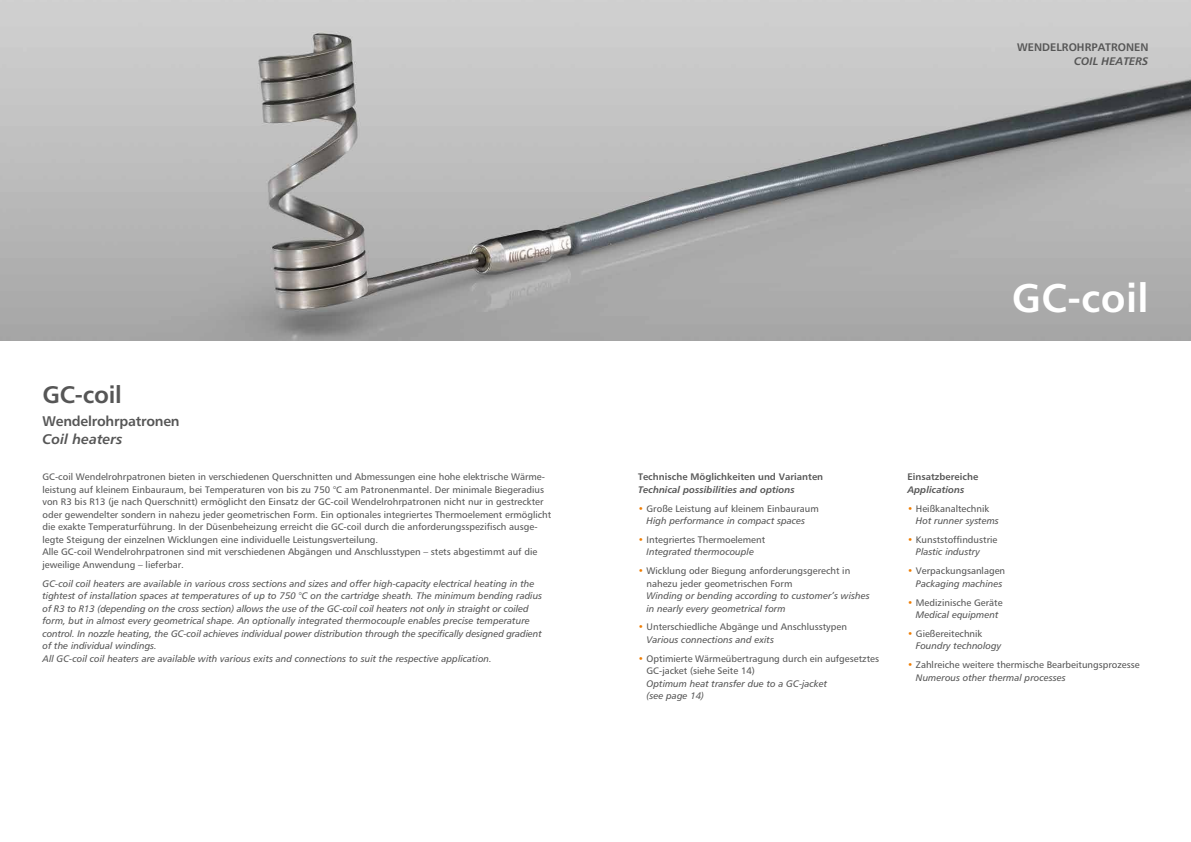
<style>
.page{position:relative;width:1191px;height:842px;background:#fff}
.page>*{position:absolute;margin:0;border:0;box-sizing:border-box;transform-origin:0 0}
.t1{font:40px "Humanist 777 BT Bold B";letter-spacing:.005em;color:#fff}
.t2{font:24px "Humanist 777 BT Bold B";letter-spacing:-.015em;color:#565656}
.t3{font:14px "Humanist 777 BT Bold B";letter-spacing:-.015em;color:#565656}
.t4{font:14px "Humanist 777 BT Bold Italic B";color:#565656}
.t5{font:11px "Humanist 777 BT Bold B";color:#565656}
.t6{font:11px "Humanist 777 BT Bold Italic B";color:#565656}
.t7{font:9.5px/12.5px "Humanist 777 BT Roman B";color:#565656}
.t8{font:9.5px/12.5px "Humanist 777 BT Italic B";color:#565656}
.t9{font:9.5px "Humanist 777 BT Bold B";color:#565656}
.t10{font:9.5px "Humanist 777 BT Bold Italic B";color:#565656}
.s1{color:#ef7c00}
</style>
<div class="page">
<img style="left:0;top:0;width:1191px;height:340px">
<h2 class="t2" style="left:43px;top:379px;width:81px">GC-coil</h2>
<h3 class="t3" style="left:43px;top:412px;width:139px">Wendelrohrpatronen</h3>
<h3 class="t4" style="left:43px;top:430px;width:81px">Coil heaters</h3>
<p class="t7" style="left:43px;top:471px;width:510px">GC-coil Wendelrohrpatronen bieten in verschiedenen Querschnitten und Abmessungen eine hohe elektrische Wärme&shy;leistung auf kleinem Einbauraum, bei Temperaturen von bis zu 750 °C am Patronenmantel. Der minimale Biegeradius von R3 bis R13 (je nach Querschnitt) ermöglicht den Einsatz der GC-coil Wendelrohrpatronen nicht nur in gestreckter oder gewendelter sondern in nahezu jeder geometrischen Form. Ein optionales integriertes Thermoelement ermöglicht die exakte Temperaturführung. In der Düsenbeheizung erreicht die GC-coil durch die anforderungsspezifisch ausge&shy;legte Steigung der einzelnen Wicklungen eine individuelle Leistungsverteilung.<br>Alle GC-coil Wendelrohrpatronen sind mit verschiedenen Abgängen und Anschlusstypen – stets abgestimmt auf die jeweilige Anwendung – lieferbar.</p>
<p class="t8" style="left:43px;top:577px;width:501px">GC-coil coil heaters are available in various cross sections and sizes and offer high-capacity electrical heating in the tightest of installation spaces at temperatures of up to 750 °C on the cartridge sheath. The minimum bending radius of R3 to R13 (depending on the cross section) allows the use of the GC-coil coil heaters not only in straight or coiled form, but in almost every geometrical shape. An optionally integrated thermocouple enables precise temperature control. In nozzle heating, the GC-coil achieves individual power distribution through the specifically designed gradient of the individual windings.<br>All GC-coil coil heaters are available with various exits and connections to suit the respective application.</p>
<p class="t5" style="left:1017px;top:41px;width:133px">WENDELROHRPATRONEN</p>
<p class="t6" style="left:1074px;top:54px;width:76px">COIL HEATERS</p>
<h1 class="t1" style="left:1011px;top:273px;width:138px">GC-coil</h1>
<p class="t9" style="left:638px;top:471px;width:187px">Technische Möglichkeiten und Varianten</p>
<p class="t10" style="left:638px;top:483px;width:158px">Technical possibilities and options</p>
<p class="t7" style="left:638px;top:502px;width:182px"><span class="s1">•</span> Große Leistung auf kleinem Einbauraum</p>
<p class="t8" style="left:646px;top:514px;width:160px">High performance in compact spaces</p>
<p class="t7" style="left:638px;top:533px;width:129px"><span class="s1">•</span> Integriertes Thermoelement</p>
<p class="t8" style="left:646px;top:546px;width:109px">Integrated thermocouple</p>
<p class="t7" style="left:646px;top:564px;width:205px;text-indent:-9px"><span class="s1">•</span> Wicklung oder Biegung anforderungsgerecht in nahezu jeder geometrischen Form</p>
<p class="t8" style="left:646px;top:589px;width:225px">Winding or bending according to customer’s wishes in nearly every geometrical form</p>
<p class="t7" style="left:638px;top:621px;width:210px"><span class="s1">•</span> Unterschiedliche Abgänge und Anschlusstypen</p>
<p class="t8" style="left:646px;top:633px;width:129px">Various connections and exits</p>
<p class="t7" style="left:646px;top:652px;width:234px;text-indent:-9px"><span class="s1">•</span> Optimierte Wärmeübertragung durch ein aufgesetztes<br>GC-jacket (siehe Seite 14)</p>
<p class="t8" style="left:646px;top:677px;width:182px">Optimum heat transfer due to a GC-jacket (see page 14)</p>
<p class="t9" style="left:907px;top:471px;width:72px">Einsatzbereiche</p>
<p class="t10" style="left:907px;top:484px;width:59px">Applications</p>
<p class="t7" style="left:907px;top:502px;width:83px"><span class="s1">•</span> Heißkanaltechnik</p>
<p class="t8" style="left:916px;top:514px;width:84px">Hot runner systems</p>
<p class="t7" style="left:907px;top:533px;width:91px"><span class="s1">•</span> Kunststoffindustrie</p>
<p class="t8" style="left:916px;top:546px;width:66px">Plastic industry</p>
<p class="t7" style="left:907px;top:564px;width:99px"><span class="s1">•</span> Verpackungsanlagen</p>
<p class="t8" style="left:916px;top:577px;width:88px">Packaging machines</p>
<p class="t7" style="left:907px;top:596px;width:97px"><span class="s1">•</span> Medizinische Geräte</p>
<p class="t8" style="left:916px;top:608px;width:84px">Medical equipment</p>
<p class="t7" style="left:907px;top:627px;width:76px"><span class="s1">•</span> Gießereitechnik</p>
<p class="t8" style="left:916px;top:639px;width:87px">Foundry technology</p>
<p class="t7" style="left:907px;top:658px;width:234px"><span class="s1">•</span> Zahlreiche weitere thermische Bearbeitungsprozesse</p>
<p class="t8" style="left:916px;top:671px;width:151px">Numerous other thermal processes</p>
</div>
